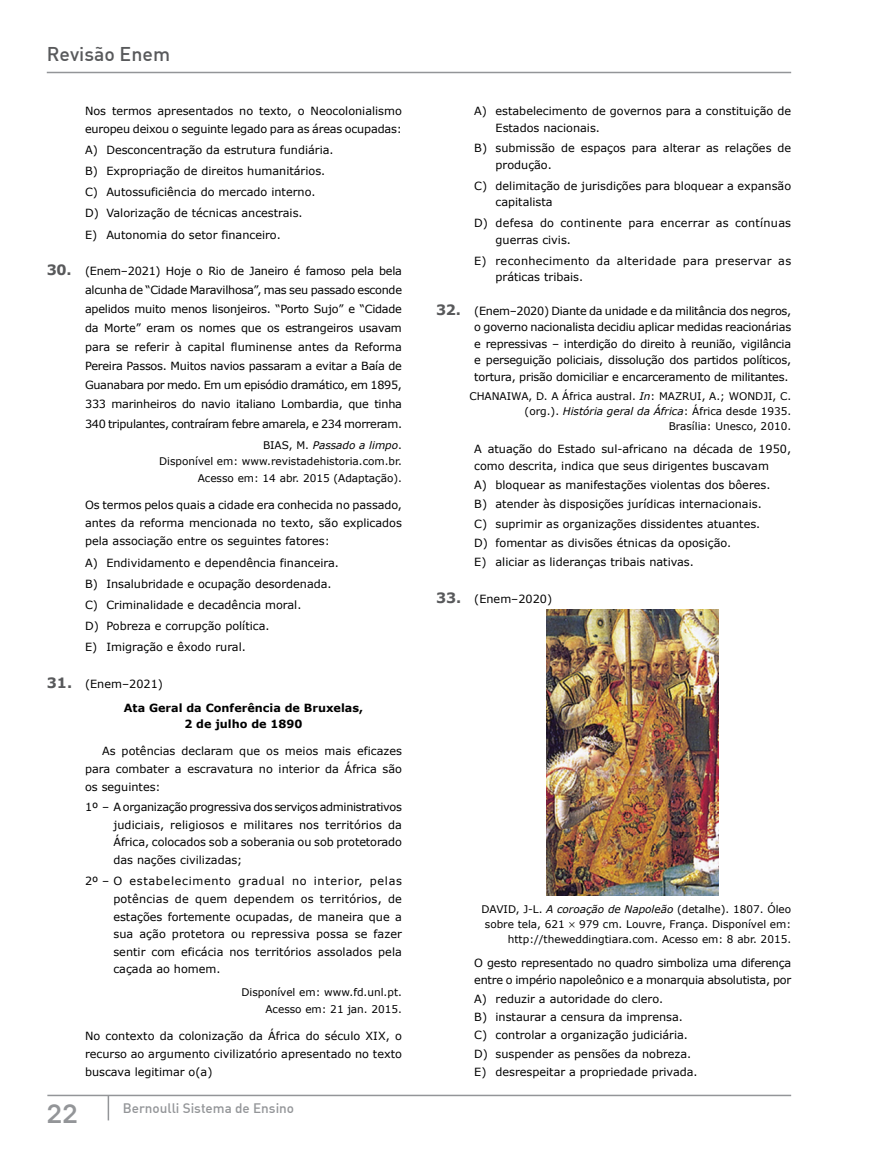
<style>
.page{position:relative;width:872px;height:1170px;background:#fff}
.page>*{position:absolute;margin:0;border:0;box-sizing:border-box;transform-origin:0 0}
.t1{font:500 30px "DIN Alternate";color:#939598}
.t2{font:500 19.5px "DIN";color:#58595b}
.t3{font:500 13.5px "DIN Alternate";color:#939598}
.t4{font:11.25px/21px "Verdana";color:#000}
.t5{font:11.25px/16.5px "Verdana";letter-spacing:-.02em;color:#000}
.t6{font:700 11.25px/24.5px "Verdana";color:#000}
.t7{font:11.25px/16.5px "Verdana";letter-spacing:.025em;color:#000}
.t8{font:11.25px/16.5px "Verdana";letter-spacing:.02em;color:#000}
.t9{font:10.5px/15px "Verdana";color:#000;text-align:right}
.s1{font-weight:700;font-size:14.25px;color:#58595b}
.s2{font-style:italic}
.s3{font-size:14.25px;color:#58595b}
.s4{font-weight:400}
</style>
<div class="page">
<hr style="left:47px;top:72px;width:744px;height:1px;background:#939598">
<svg style="left:108px;top:1096px;width:1px;height:24px"></svg>
<hr style="left:47px;top:1094px;width:744px;height:2px;background:#939598">
<img style="left:546px;top:609px;width:173px;height:286px">
<h2 class="t2" style="left:47px;top:41px;width:125px">Revisão Enem</h2>
<p class="t4" style="left:85px;top:102px;width:318px;line-height:18.3px">Nos termos apresentados no texto, o Neocolonialismo europeu deixou o seguinte legado para as áreas ocupadas:</p>
<p class="t4" style="left:85px;top:140px;width:250px">A) Desconcentração da estrutura fundiária.<br>B) Expropriação de direitos humanitários.<br>C) Autossuficiência do mercado interno.<br>D) Valorização de técnicas ancestrais.<br>E) Autonomia do setor financeiro.</p>
<p class="t4" style="left:85px;top:261px;width:318px;line-height:19px;text-align:justify;text-indent:-38px"><span class="s1">30.</span> (Enem–2021) Hoje o Rio de Janeiro é famoso pela bela alcunha de “Cidade Maravilhosa”, mas seu passado esconde apelidos muito menos lisonjeiros. “Porto Sujo” e “Cidade da Morte” eram os nomes que os estrangeiros usavam para se referir à capital fluminense antes da Reforma Pereira Passos. Muitos navios passaram a evitar a Baía de Guanabara por medo. Em um episódio dramático, em 1895, 333 marinheiros do navio italiano Lombardia, que tinha 340 tripulantes, contraíram febre amarela, e 234 morreram.</p>
<p class="t9" style="left:159px;top:436px;width:244px;line-height:16.8px">BIAS, M. <span class="s2">Passado a limpo</span>.<br>Disponível em: www.revistadehistoria.com.br.<br>Acesso em: 14 abr. 2015 (Adaptação).</p>
<p class="t4" style="left:85px;top:495px;width:318px;line-height:18.3px;text-align:justify">Os termos pelos quais a cidade era conhecida no passado, antes da reforma mencionada no texto, são explicados pela associação entre os seguintes fatores:</p>
<p class="t4" style="left:85px;top:551px;width:255px">A) Endividamento e dependência financeira.<br>B) Insalubridade e ocupação desordenada.<br>C) Criminalidade e decadência moral.<br>D) Pobreza e corrupção política.<br>E) Imigração e êxodo rural.</p>
<p class="t6" style="left:124px;top:671px;width:241px;text-indent:-77px"><span class="s3">31.</span> <span class="s4">(Enem–2021)<br></span>Ata Geral da Conferência de Bruxelas,</p>
<p class="t6" style="left:184px;top:711px;width:120px">2 de julho de 1890</p>
<p class="t4" style="left:85px;top:741px;width:318px;line-height:18.3px;text-align:justify;text-indent:17px">As potências declaram que os meios mais eficazes para combater a escravatura no interior da África são os seguintes:</p>
<p class="t4" style="left:113px;top:798px;width:290px;line-height:17.5px;text-align:justify;text-indent:-28px">1º – A organização progressiva dos serviços administrativos judiciais, religiosos e militares nos territórios da África, colocados sob a soberania ou sob protetorado das nações civilizadas;</p>
<p class="t4" style="left:113px;top:872px;width:290px;line-height:17.5px;text-align:justify;text-indent:-28px">2º – O estabelecimento gradual no interior, pelas potências de quem dependem os territórios, de estações fortemente ocupadas, de maneira que a sua ação protetora ou repressiva possa se fazer sentir com eficácia nos territórios assolados pela caçada ao homem.</p>
<p class="t9" style="left:241px;top:983px;width:162px;line-height:16.8px">Disponível em: www.fd.unl.pt.<br>Acesso em: 21 jan. 2015.</p>
<p class="t4" style="left:85px;top:1026px;width:318px;line-height:18.3px;text-align:justify">No contexto da colonização da África do século XIX, o recurso ao argumento civilizatório apresentado no texto buscava legitimar o(a)</p>
<p class="t1" style="left:47px;top:1093px;width:33px">22</p>
<p class="t3" style="left:123px;top:1099px;width:173px">Bernoulli Sistema de Ensino</p>
<p class="t4" style="left:495px;top:102px;width:297px;line-height:16.5px;text-indent:-21px">A) estabelecimento de governos para a constituição de<br>Estados nacionais.</p>
<p class="t4" style="left:495px;top:140px;width:297px;line-height:16.5px;text-indent:-21px">B) submissão de espaços para alterar as relações de produção.</p>
<p class="t4" style="left:495px;top:177px;width:297px;line-height:16.5px;text-indent:-21px">C) delimitação de jurisdições para bloquear a expansão capitalista</p>
<p class="t8" style="left:495px;top:215px;width:297px;text-indent:-21px">D) defesa do continente para encerrar as contínuas guerras civis.</p>
<p class="t7" style="left:495px;top:252px;width:297px;text-indent:-21px">E) reconhecimento da alteridade para preservar as práticas tribais.</p>
<p class="t4" style="left:474px;top:302px;width:318px;line-height:16.5px;text-align:justify;text-indent:-38px"><span class="s1">32.</span> (Enem–2020) Diante da unidade e da militância dos negros, o governo nacionalista decidiu aplicar medidas reacionárias e repressivas – interdição do direito à reunião, vigilância e perseguição policiais, dissolução dos partidos políticos, tortura, prisão domiciliar e encarceramento de militantes.</p>
<p class="t9" style="left:469px;top:389px;width:323px">CHANAIWA, D. A África austral. <span class="s2">In</span>: MAZRUI, A.; WONDJI, C. (org.). <span class="s2">História geral da África</span>: África desde 1935.<br>Brasília: Unesco, 2010.</p>
<p class="t4" style="left:474px;top:441px;width:318px;line-height:16.5px">A atuação do Estado sul-africano na década de 1950, como descrita, indica que seus dirigentes buscavam</p>
<p class="t4" style="left:474px;top:475px;width:298px;line-height:19.2px">A) bloquear as manifestações violentas dos bôeres.<br>B) atender às disposições jurídicas internacionais.<br>C) suprimir as organizações dissidentes atuantes.<br>D) fomentar as divisões étnicas da oposição.<br>E) aliciar as lideranças tribais nativas.</p>
<p class="t4" style="left:436px;top:588px;width:118px"><span class="s1">33.</span> (Enem–2020)</p>
<p class="t9" style="left:485px;top:901px;width:308px;text-align:left;text-indent:-3px">DAVID, J-L. <span class="s2">A coroação de Napoleão</span> (detalhe). 1807. Óleo sobre tela, 621</p>
<p class="t9" style="left:508px;top:916px;width:285px">979 cm. Louvre, França. Disponível em: http://theweddingtiara.com. Acesso em: 8 abr. 2015.</p>
<p class="t5" style="left:474px;top:954px;width:318px">O gesto representado no quadro simboliza uma diferença entre o império napoleônico e a monarquia absolutista, por</p>
<p class="t4" style="left:474px;top:989px;width:225px;line-height:18.5px">A) reduzir a autoridade do clero.<br>B) instaurar a censura da imprensa.<br>C) controlar a organização judiciária.<br>D) suspender as pensões da nobreza.<br>E) desrespeitar a propriedade privada.</p>
</div>
